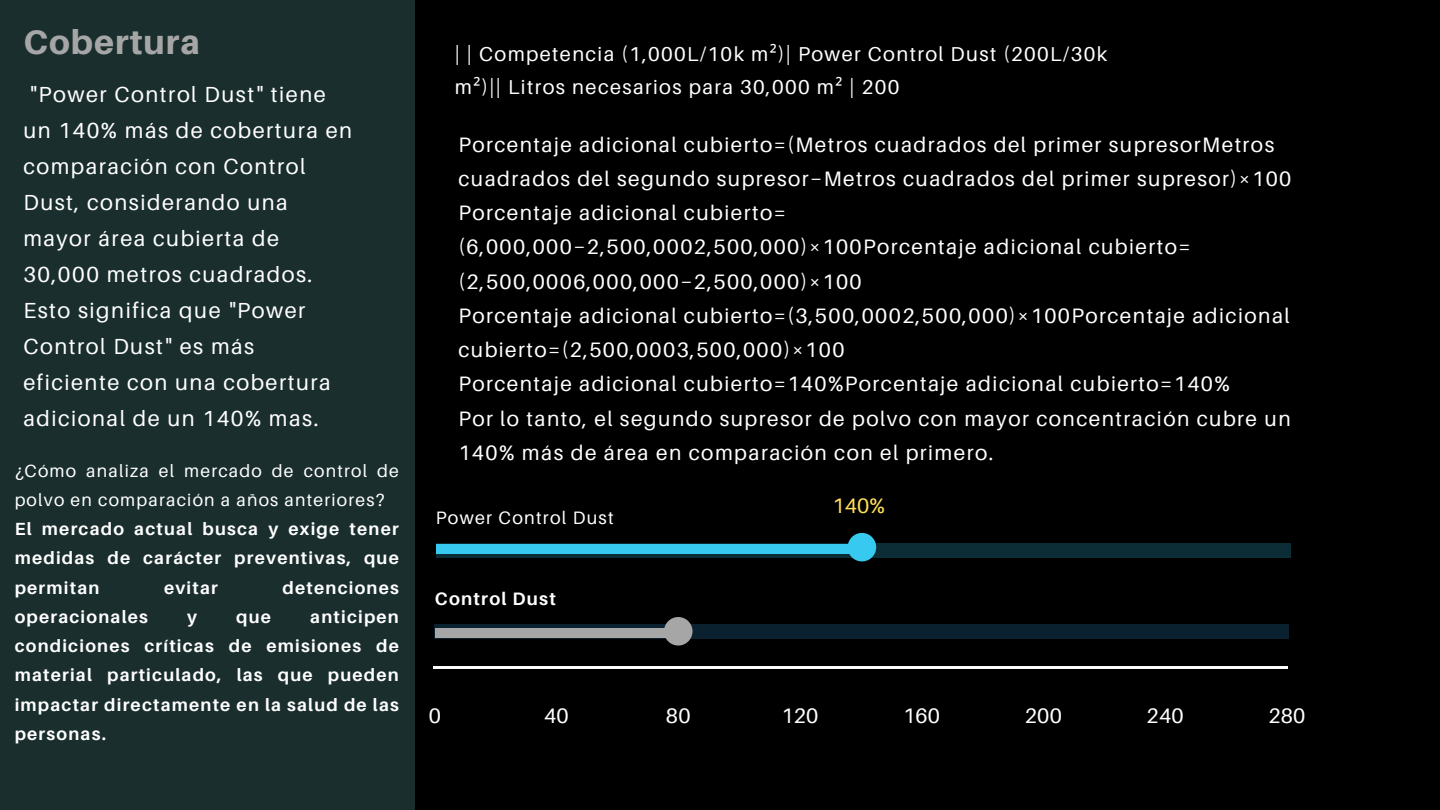
<style>
.page{position:relative;width:1440px;height:810px;background:#000}
.page>*{position:absolute;margin:0;border:0;box-sizing:border-box;transform-origin:0 0}
.t1{font:800 34px "Aileron";letter-spacing:.03em;color:#a6a6a6}
.t2{font:21.8px/36px "Aileron";letter-spacing:.07em;color:#fff}
.t3{font:21px "Aileron";letter-spacing:.01em;color:#fff}
.t4{font:21px "Aileron";color:#ffde59}
.t5{font:20.9px/34.3px "Aileron";letter-spacing:.07em;color:#fff}
.t6{font:20.1px/33px "Aileron";letter-spacing:.07em;color:#fff}
.t7{font:18px "Aileron";letter-spacing:.07em;color:#fff}
.t8{font:700 18px "Aileron";letter-spacing:.07em;color:#fff}
.t9{font:700 17.6px/29.2px "Aileron";letter-spacing:.07em;color:#fff;text-align:justify}
.t10{font:17.6px/29.2px "Aileron";letter-spacing:.07em;color:#fff}
.s1{font-family:"Noto Sans"}
</style>
<div class="page">
<div style="left:0;top:0;width:415px;height:810px;background:#1a2e2e"></div>
<hr style="left:433px;top:667px;width:854px;height:2px;background:#fff">
<div style="left:436px;top:543px;width:854px;height:15px;background:#0c2d36"></div>
<div style="left:436px;top:544px;width:427px;height:10px;background:#37c9ef"></div>
<div style="left:435px;top:624px;width:854px;height:15px;background:#0a2130"></div>
<div style="left:435px;top:628px;width:244px;height:9px;background:#a6a6a6"></div>
<svg style="left:848px;top:533px;width:28px;height:28px"></svg>
<svg style="left:664px;top:617px;width:29px;height:29px"></svg>
<p class="t1" style="left:23px;top:21px;width:178px">Cobertura</p>
<p class="t2" style="left:23px;top:76px;width:330px">"Power Control Dust" tiene un 140% más de cobertura en comparación con Control<br>Dust, considerando una mayor área cubierta de<br>30,000 metros cuadrados.<br>Esto significa que "Power<br>Control Dust" es más eficiente con una cobertura adicional de un 140% mas.</p>
<p class="t10" style="left:15px;top:455px;width:386px">¿Cómo analiza el mercado de control de polvo en comparación a años anteriores?</p>
<p class="t9" style="left:15px;top:514px;width:386px">El mercado actual busca y exige tener medidas de carácter preventivas, que permitan</p>
<p class="t9" style="left:164px;top:572px;width:55px">evitar</p>
<p class="t9" style="left:283px;top:572px;width:118px">detenciones</p>
<p class="t9" style="left:15px;top:602px;width:135px">operacionales</p>
<p class="t9" style="left:187px;top:602px;width:11px">y</p>
<p class="t9" style="left:236px;top:602px;width:36px">que</p>
<p class="t9" style="left:15px;top:602px;width:386px;text-indent:296px">anticipen condiciones críticas de emisiones de material particulado, las que pueden impactar directamente en la salud de las personas.</p>
<p class="t6" style="left:455px;top:37px;width:654px">| | Competencia (1,000L/10k m<span class="s1">²</span>)| Power Control Dust (200L/30k m<span class="s1">²</span>)|| Litros necesarios para 30,000 m<span class="s1">²</span> | 200</p>
<p class="t5" style="left:458px;top:127px;width:835px">Porcentaje adicional cubierto=(Metros cuadrados del primer supresorMetros cuadrados del segundo supresor−Metros cuadrados del primer supresor)×100</p>
<p class="t5" style="left:458px;top:195px;width:734px">Porcentaje adicional cubierto= (6,000,000−2,500,0002,500,000)×100Porcentaje adicional cubierto= (2,500,0006,000,000−2,500,000)×100</p>
<p class="t5" style="left:458px;top:298px;width:833px">Porcentaje adicional cubierto=(3,500,0002,500,000)×100Porcentaje adicional cubierto=(2,500,0003,500,000)×100</p>
<p class="t5" style="left:458px;top:367px;width:773px">Porcentaje adicional cubierto=140%Porcentaje adicional cubierto=140%</p>
<p class="t5" style="left:458px;top:401px;width:834px">Por lo tanto, el segundo supresor de polvo con mayor concentración cubre un<br>140% más de área en comparación con el primero.</p>
<p class="t4" style="left:832px;top:492px;width:54px">140%</p>
<p class="t7" style="left:436px;top:506px;width:179px">Power Control Dust</p>
<p class="t8" style="left:435px;top:587px;width:123px">Control Dust</p>
<p class="t3" style="left:429px;top:703px;width:14px">0</p>
<p class="t3" style="left:544px;top:703px;width:26px">40</p>
<p class="t3" style="left:666px;top:703px;width:26px">80</p>
<p class="t3" style="left:781px;top:703px;width:38px">120</p>
<p class="t3" style="left:903px;top:703px;width:38px">160</p>
<p class="t3" style="left:1025px;top:703px;width:38px">200</p>
<p class="t3" style="left:1147px;top:703px;width:38px">240</p>
<p class="t3" style="left:1268px;top:703px;width:38px">280</p>
</div>
